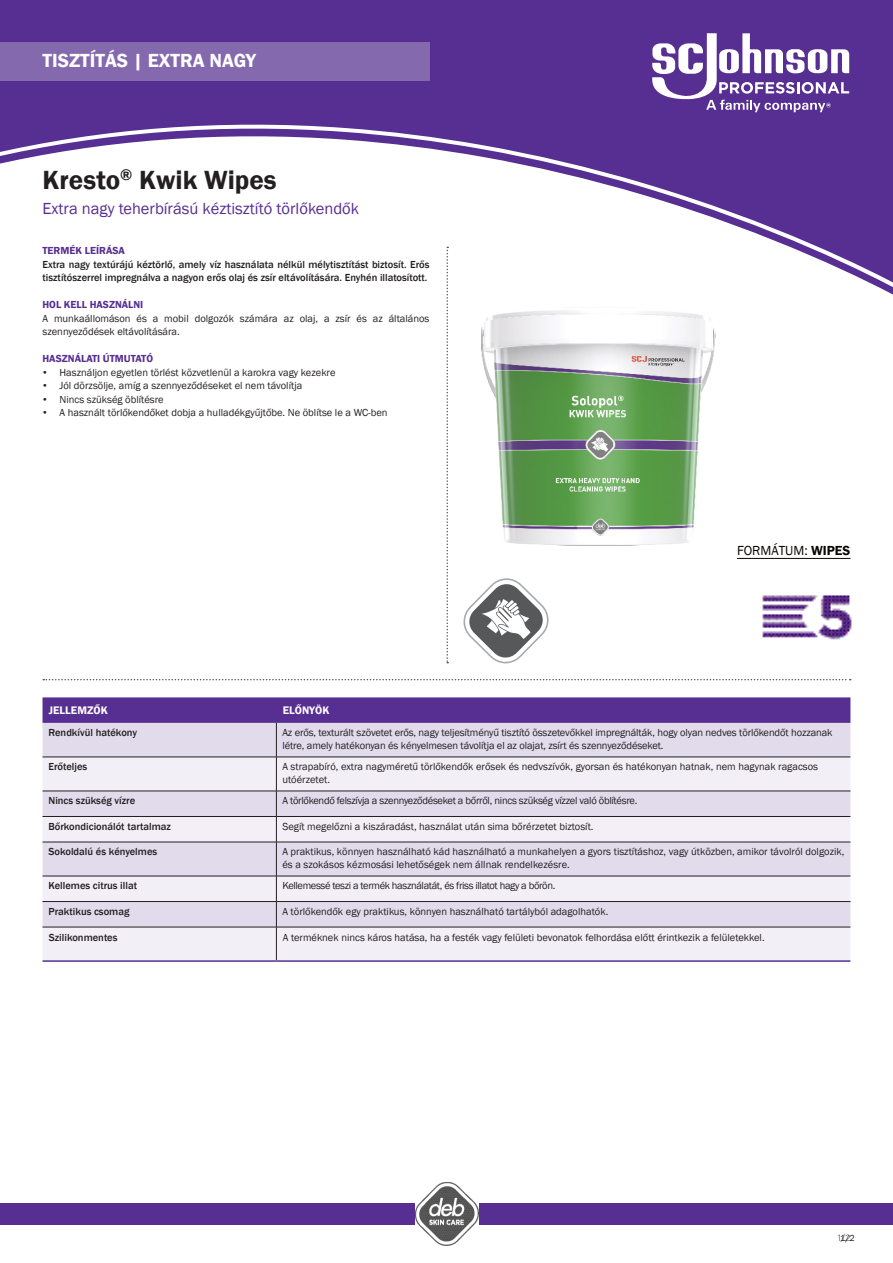
<style>
.page{position:relative;width:893px;height:1263px;background:#fff}
.page>*{position:absolute;margin:0;border:0;box-sizing:border-box;transform-origin:0 0}
.Product_Title{font:600 27px "Franklin Gothic";color:#231f20}
.t1{font:600 19.5px "Franklin Gothic";color:#fff}
.t2{font:16.5px "Franklin Gothic";color:#572e91}
.t3{font:13.5px "Franklin Gothic";color:#0a0604}
.t4{font:600 11.25px "Franklin Gothic";color:#fff}
.t5{font:10.5px/12.8px "Franklin Gothic";color:#231f20}
.t6{font:500 10.5px/13.5px "Franklin Gothic";color:#231f20}
.t7{font:10.5px "Franklin Gothic";letter-spacing:-.025em;color:#231f20}
.t8{font:10.5px "Franklin Gothic";letter-spacing:-.035em;color:#231f20}
.t9{font:600 10.5px "Franklin Gothic";color:#572e91}
.t10{font:300 9px "Gotham";color:#231f20}
.s1{font-family:"Gotham"}
.s2{font-weight:600}
.s3{font-family:"Franklin Gothic";font-weight:400}
</style>
<div class="page">
<div style="left:0;top:0;width:893px;height:295px;background:#572e91"></div>
<svg style="left:0;top:119px;width:893px;height:175px"></svg>
<div style="left:0;top:43px;width:429px;height:38px;background:#8469ae"></div>
<svg style="left:652px;top:33px;width:197px;height:79px"></svg>
<div style="left:0;top:1203px;width:893px;height:22px;background:#572e91"></div>
<img style="left:415px;top:1182px;width:64px;height:64px">
<svg style="left:446px;top:247px;width:2px;height:416px"></svg>
<svg style="left:43px;top:679px;width:808px;height:1px"></svg>
<hr style="left:737px;top:558px;width:113px;height:1px;background:#0a0604">
<svg style="left:463px;top:578px;width:86px;height:85px"></svg>
<svg style="left:43px;top:697px;width:807px;height:26px;background:#5a3293"></svg>
<div style="left:43px;top:723px;width:807px;height:34px;background:#e1dbec"></div>
<svg style="left:43px;top:758px;width:807px;height:202px;fill:#f2eff7"></svg>
<hr style="left:43px;top:842px;width:233px;height:1px;background:#231f20">
<hr style="left:276px;top:842px;width:574px;height:1px;background:#231f20">
<hr style="left:276px;top:842px;width:1px;height:34px;background:#231f20">
<hr style="left:43px;top:876px;width:233px;height:1px;background:#231f20">
<hr style="left:276px;top:876px;width:574px;height:1px;background:#231f20">
<hr style="left:43px;top:901px;width:233px;height:1px;background:#231f20">
<hr style="left:276px;top:901px;width:574px;height:1px;background:#231f20">
<hr style="left:276px;top:723px;width:1px;height:34px;background:#231f20">
<hr style="left:43px;top:757px;width:233px;height:1px;background:#231f20">
<hr style="left:276px;top:757px;width:574px;height:1px;background:#231f20">
<hr style="left:276px;top:757px;width:1px;height:34px;background:#231f20">
<hr style="left:43px;top:791px;width:233px;height:1px;background:#231f20">
<hr style="left:276px;top:791px;width:574px;height:1px;background:#231f20">
<hr style="left:43px;top:816px;width:233px;height:1px;background:#231f20">
<hr style="left:276px;top:816px;width:574px;height:1px;background:#231f20">
<svg style="left:276px;top:791px;width:1px;height:51px"></svg>
<svg style="left:276px;top:876px;width:1px;height:51px"></svg>
<hr style="left:43px;top:927px;width:233px;height:1px;background:#231f20">
<hr style="left:276px;top:927px;width:574px;height:1px;background:#231f20">
<hr style="left:276px;top:927px;width:1px;height:33px;background:#231f20">
<hr style="left:43px;top:960px;width:233px;height:2px;background:#572e91">
<hr style="left:276px;top:960px;width:574px;height:2px;background:#572e91">
<img style="left:481px;top:310px;width:235px;height:236px">
<img style="left:762px;top:595px;width:90px;height:45px">
<p class="t1" style="left:43px;top:48px;width:215px">TISZTÍTÁS | EXTRA NAGY</p>
<p class="Product_Title" style="left:43px;top:163px;width:236px">Kresto<sup>®</sup> Kwik Wipes</p>
<p class="t2" style="left:43px;top:198px;width:318px">Extra nagy teherbírású kéztisztító törlőkendők</p>
<p class="t9" style="left:43px;top:244px;width:84px">TERMÉK LEÍRÁSA</p>
<p class="t6" style="left:43px;top:257px;width:388px">Extra nagy textúrájú kéztörlő, amely víz használata nélkül mélytisztítást biztosít. Erős tisztítószerrel impregnálva a nagyon erős olaj és zsír eltávolítására. Enyhén illatosított.</p>
<p class="t9" style="left:43px;top:298px;width:102px">HOL KELL HASZNÁLNI</p>
<p class="t5" style="left:43px;top:311px;width:388px;line-height:13.5px">A munkaállomáson és a mobil dolgozók számára az olaj, a zsír és az általános szennyeződések eltávolítására.</p>
<p class="t9" style="left:43px;top:352px;width:112px">HASZNÁLATI ÚTMUTATÓ</p>
<p class="t5" style="left:43px;top:366px;width:295px"><span class="s1">•</span> Használjon egyetlen törlést közvetlenül a karokra vagy kezekre</p>
<p class="t5" style="left:43px;top:379px;width:261px"><span class="s1">•</span> Jól dörzsölje, amíg a szennyeződéseket el nem távolítja</p>
<p class="t5" style="left:43px;top:393px;width:123px"><span class="s1">•</span> Nincs szükség öblítésre</p>
<p class="t5" style="left:43px;top:406px;width:347px"><span class="s1">•</span> A használt törlőkendőket dobja a hulladékgyűjtőbe. Ne öblítse le a WC-ben</p>
<p class="t3" style="left:737px;top:542px;width:115px">FORMÁTUM: <span class="s2">WIPES</span></p>
<p class="t4" style="left:49px;top:703px;width:60px">JELLEMZŐK</p>
<p class="t4" style="left:283px;top:703px;width:48px">ELŐNYÖK</p>
<p class="t6" style="left:49px;top:726px;width:90px">Rendkívül hatékony</p>
<p class="t5" style="left:282px;top:727px;width:552px">Az erős, texturált szövetet erős, nagy teljesítményű tisztító összetevőkkel impregnálták, hogy olyan nedves törlőkendőt hozzanak létre, amely hatékonyan és kényelmesen távolítja el az olajat, zsírt és szennyeződéseket.</p>
<p class="t6" style="left:49px;top:760px;width:40px">Erőteljes</p>
<p class="t5" style="left:282px;top:761px;width:537px">A strapabíró, extra nagyméretű törlőkendők erősek és nedvszívók, gyorsan és hatékonyan hatnak, nem hagynak ragacsos utóérzetet.</p>
<p class="t6" style="left:49px;top:794px;width:88px">Nincs szükség vízre</p>
<p class="t7" style="left:282px;top:794px;width:356px">A törlőkendő felszívja a szennyeződéseket a bőrről, nincs szükség vízzel való öblítésre.</p>
<p class="t6" style="left:49px;top:820px;width:124px">Bőrkondicionálót tartalmaz</p>
<p class="t5" style="left:282px;top:820px;width:313px">Segít megelőzni a kiszáradást, használat után sima bőrérzetet biztosít.</p>
<p class="t6" style="left:49px;top:845px;width:110px">Sokoldalú és kényelmes</p>
<p class="t5" style="left:282px;top:846px;width:564px">A praktikus, könnyen használható kád használható a munkahelyen a gyors tisztításhoz, vagy útközben, amikor távolról dolgozik, és a szokásos kézmosási lehetőségek nem állnak rendelkezésre.</p>
<p class="t6" style="left:49px;top:879px;width:90px">Kellemes citrus illat</p>
<p class="t8" style="left:282px;top:879px;width:274px">Kellemessé teszi a termék használatát, és friss illatot hagy a bőrön.</p>
<p class="t6" style="left:49px;top:905px;width:83px">Praktikus csomag</p>
<p class="t5" style="left:282px;top:905px;width:327px">A törlőkendők egy praktikus, könnyen használható tartályból adagolhatók.</p>
<p class="t6" style="left:49px;top:931px;width:70px">Szilikonmentes</p>
<p class="t5" style="left:283px;top:931px;width:483px">A terméknek nincs káros hatása, ha a festék vagy felületi bevonatok felhordása előtt érintkezik a felületekkel.</p>
<p class="t10" style="left:838px;top:1232px;width:18px">1/2<span class="s3">1/2</span></p>
</div>
